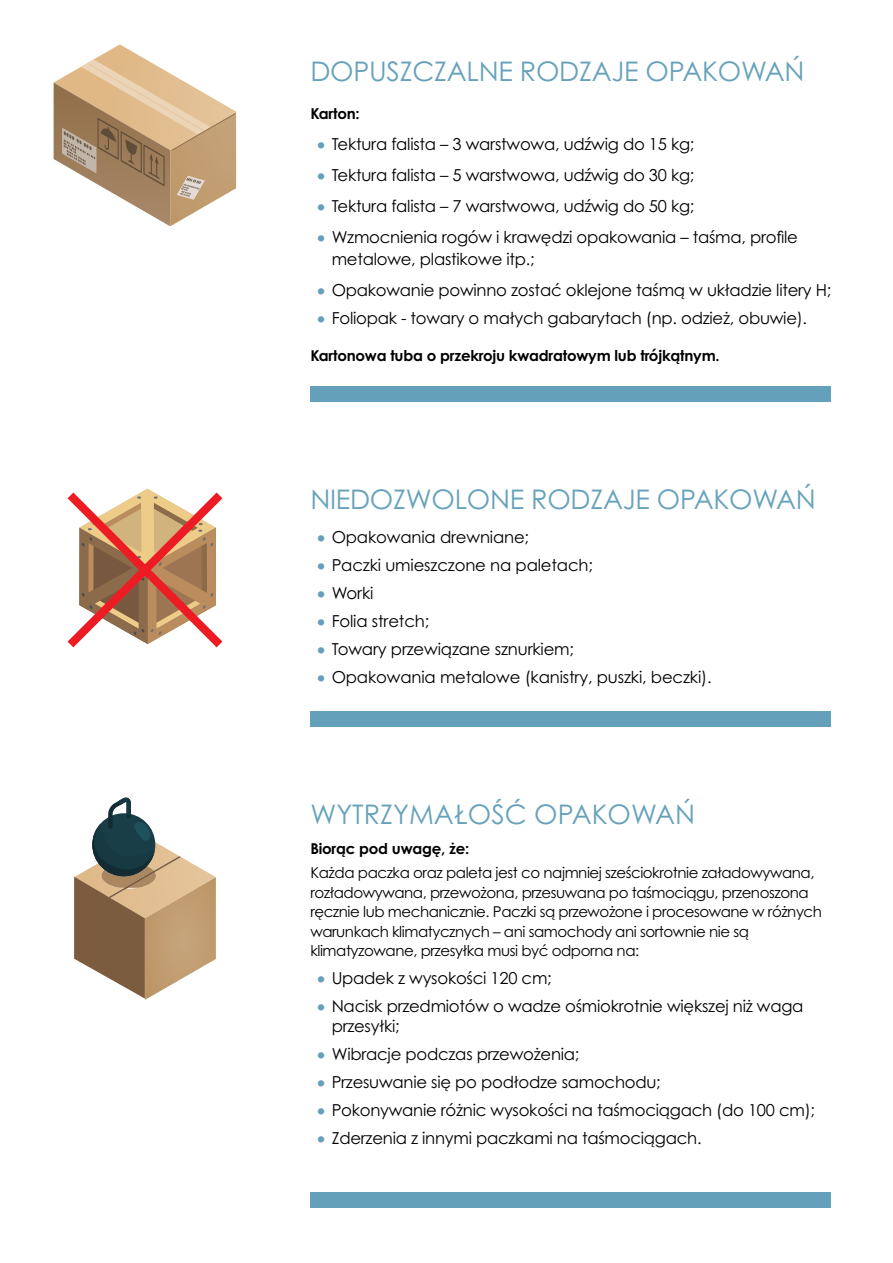
<style>
.page{position:relative;width:893px;height:1263px;background:#fff}
.page>*{position:absolute;margin:0;border:0;box-sizing:border-box;transform-origin:0 0}
.t1{font:27px "Century Gothic Pro";letter-spacing:-.01em;color:#67a2bb}
.t2{font:16.5px/19.5px "Century Gothic Pro";letter-spacing:-.015em;color:#000}
.t3{font:15px/19.5px "Century Gothic Pro";letter-spacing:-.03em;color:#000}
.t4{font:700 15px "Century Gothic Pro";letter-spacing:-.015em;color:#000}
.s1{font-size:21px;color:#65a0ba}
</style>
<div class="page">
<div style="left:310px;top:1192px;width:521px;height:15px;background:#65a0ba"></div>
<div style="left:310px;top:711px;width:521px;height:16px;background:#65a0ba"></div>
<div style="left:310px;top:386px;width:521px;height:16px;background:#65a0ba"></div>
<svg style="left:54px;top:45px;width:182px;height:181px"></svg>
<svg style="left:67px;top:488px;width:156px;height:160px"></svg>
<svg style="left:74px;top:797px;width:142px;height:203px"></svg>
<h1 class="t1" style="left:310px;top:55px;width:495px">DOPUSZCZALNE RODZAJE OPAKOWAŃ</h1>
<p class="t4" style="left:310px;top:104px;width:51px">Karton:</p>
<p class="t2" style="left:315px;top:134px;width:381px"><span class="s1">•</span> Tektura falista – 3 warstwowa, udźwig do 15 kg;</p>
<p class="t2" style="left:315px;top:165px;width:381px"><span class="s1">•</span> Tektura falista – 5 warstwowa, udźwig do 30 kg;</p>
<p class="t2" style="left:315px;top:196px;width:381px"><span class="s1">•</span> Tektura falista – 7 warstwowa, udźwig do 50 kg;</p>
<p class="t2" style="left:332px;top:225px;width:468px;line-height:22.5px;text-indent:-17px"><span class="s1">•</span> Wzmocnienia rogów i krawędzi opakowania – taśma, profile metalowe, plastikowe itp.;</p>
<p class="t2" style="left:315px;top:280px;width:518px"><span class="s1">•</span> Opakowanie powinno zostać oklejone taśmą w układzie litery H;</p>
<p class="t2" style="left:315px;top:308px;width:494px"><span class="s1">•</span> Foliopak - towary o małych gabarytach (np. odzież, obuwie).</p>
<p class="t4" style="left:310px;top:346px;width:411px">Kartonowa tuba o przekroju kwadratowym lub trójkątnym.</p>
<h1 class="t1" style="left:310px;top:483px;width:507px">NIEDOZWOLONE RODZAJE OPAKOWAŃ</h1>
<p class="t2" style="left:315px;top:527px;width:216px"><span class="s1">•</span> Opakowania drewniane;</p>
<p class="t2" style="left:315px;top:555px;width:280px"><span class="s1">•</span> Paczki umieszczone na paletach;</p>
<p class="t2" style="left:315px;top:583px;width:60px"><span class="s1">•</span> Worki</p>
<p class="t2" style="left:315px;top:611px;width:116px"><span class="s1">•</span> Folia stretch;</p>
<p class="t2" style="left:315px;top:639px;width:261px"><span class="s1">•</span> Towary przewiązane sznurkiem;</p>
<p class="t2" style="left:315px;top:667px;width:399px"><span class="s1">•</span> Opakowania metalowe (kanistry, puszki, beczki).</p>
<h1 class="t1" style="left:310px;top:797px;width:386px">WYTRZYMAŁOŚĆ OPAKOWAŃ</h1>
<p class="t4" style="left:310px;top:840px;width:160px">Biorąc pod uwagę, że:</p>
<p class="t3" style="left:310px;top:863px;width:513px">Każda paczka oraz paleta jest co najmniej sześciokrotnie załadowywana, rozładowywana, przewożona, przesuwana po taśmociągu, przenoszona ręcznie lub mechanicznie. Paczki są przewożone i procesowane w różnych warunkach klimatycznych – ani samochody ani sortownie nie są klimatyzowane, przesyłka musi być odporna na:</p>
<p class="t2" style="left:315px;top:968px;width:239px"><span class="s1">•</span> Upadek z wysokości 120 cm;</p>
<p class="t2" style="left:332px;top:996px;width:473px;text-indent:-17px"><span class="s1">•</span> Nacisk przedmiotów o wadze ośmiokrotnie większej niż waga przesyłki;</p>
<p class="t2" style="left:315px;top:1044px;width:266px"><span class="s1">•</span> Wibracje podczas przewożenia;</p>
<p class="t2" style="left:315px;top:1072px;width:348px"><span class="s1">•</span> Przesuwanie się po podłodze samochodu;</p>
<p class="t2" style="left:315px;top:1100px;width:502px"><span class="s1">•</span> Pokonywanie różnic wysokości na taśmociągach (do 100 cm);</p>
<p class="t2" style="left:315px;top:1128px;width:388px"><span class="s1">•</span> Zderzenia z innymi paczkami na taśmociągach.</p>
</div>
